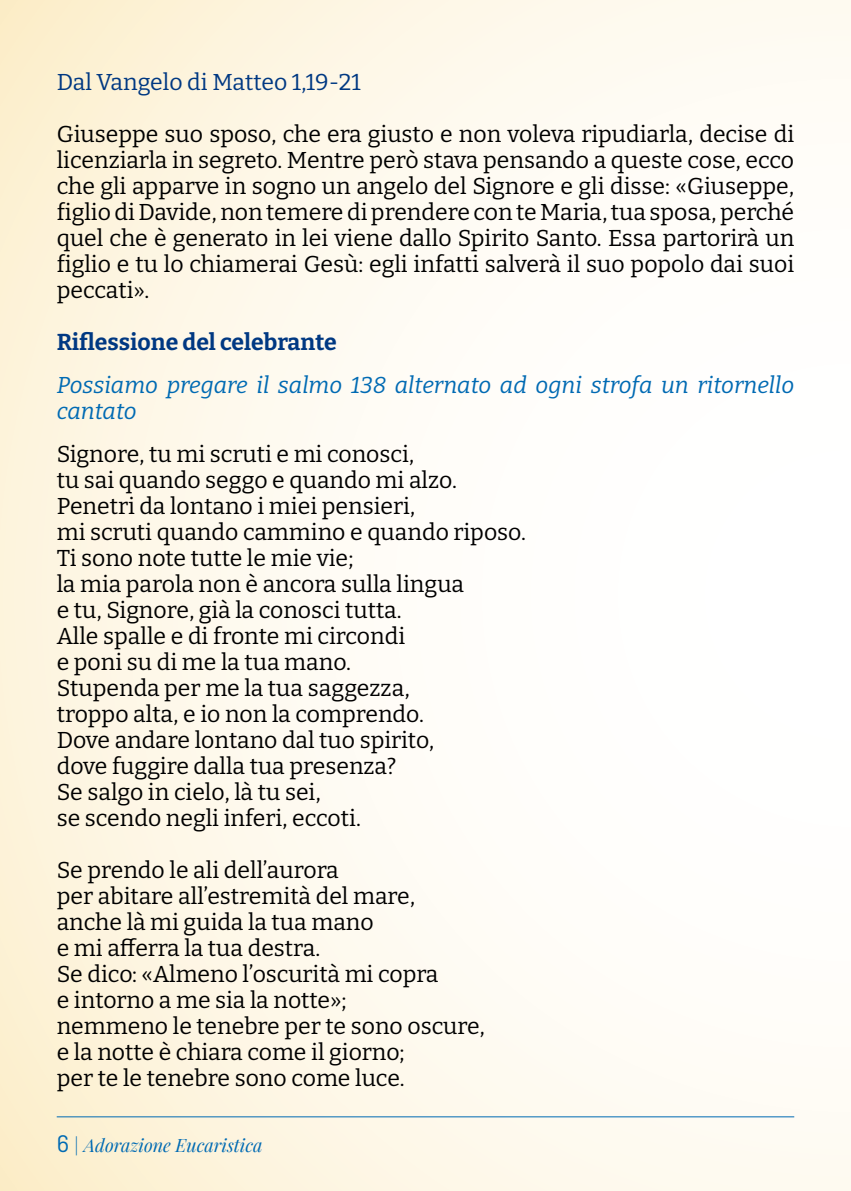
<style>
.page{position:relative;width:851px;height:1191px;background:#fff}
.page>*{position:absolute;margin:0;border:0;box-sizing:border-box;transform-origin:0 0}
.t1{font:23px/26px "Bitter";color:#000}
.t2{font:italic 23px/26px "Bitter";color:#006ab3}
.t3{font:23px "Bitter";color:#003882}
.t4{font:700 23px "Bitter";color:#003882}
.t5{font:italic 18px "Playfair Display";color:#006ab3}
.s1{font-family:"Barlow";font-style:normal;font-size:24px}
</style>
<div class="page">
<div style="left:0;top:0;width:850px;height:1191px;background:linear-gradient(to right,#fdf4dd,#fff)"></div>
<hr style="left:57px;top:1116px;width:737px;height:1px;background:#006ab3">
<p class="t3" style="left:57px;top:67px;width:305px">Dal Vangelo di Matteo 1,19-21</p>
<p class="t1" style="left:57px;top:120px;width:739px;text-align:justify">Giuseppe suo sposo, che era giusto e non voleva ripudiarla, decise di licenziarla in segreto. Mentre però stava pensando a queste cose, ecco che gli apparve in sogno un angelo del Signore e gli disse: «Giuseppe, figlio di Davide, non temere di prendere con te Maria, tua sposa, perché quel che è generato in lei viene dallo Spirito Santo. Essa partorirà un figlio e tu lo chiamerai Gesù: egli infatti salverà il suo popolo dai suoi peccati».</p>
<p class="t4" style="left:57px;top:327px;width:281px">Riflessione del celebrante</p>
<p class="t2" style="left:57px;top:371px;width:739px">Possiamo pregare il salmo 138 alternato ad ogni strofa un ritornello cantato</p>
<p class="t1" style="left:57px;top:440px;width:470px">Signore, tu mi scruti e mi conosci,<br>tu sai quando seggo e quando mi alzo.<br>Penetri da lontano i miei pensieri,<br>mi scruti quando cammino e quando riposo.<br>Ti sono note tutte le mie vie;<br>la mia parola non è ancora sulla lingua<br>e tu, Signore, già la conosci tutta.<br>Alle spalle e di fronte mi circondi<br>e poni su di me la tua mano.<br>Stupenda per me la tua saggezza,<br>troppo alta, e io non la comprendo.<br>Dove andare lontano dal tuo spirito,<br>dove fuggire dalla tua presenza?<br>Se salgo in cielo, là tu sei,<br>se scendo negli inferi, eccoti.</p>
<p class="t1" style="left:57px;top:856px;width:429px">Se prendo le ali dell’aurora<br>per abitare all’estremità del mare, anche là mi guida la tua mano<br>e mi afferra la tua destra.<br>Se dico: «Almeno l’oscurità mi copra<br>e intorno a me sia la notte»;<br>nemmeno le tenebre per te sono oscure, e la notte è chiara come il giorno;<br>per te le tenebre sono come luce.</p>
<p class="t5" style="left:57px;top:1131px;width:207px"><span class="s1">6</span> | Adorazione Eucaristica</p>
</div>
